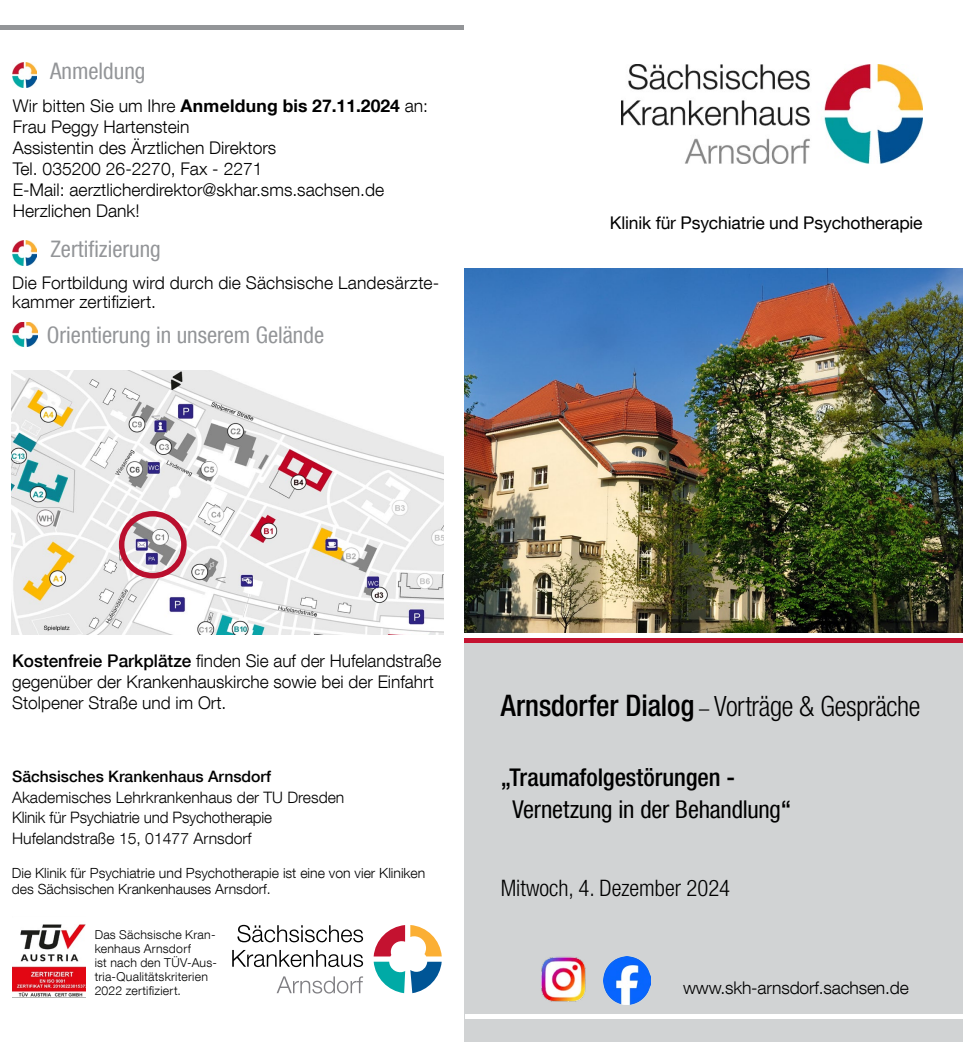
<style>
.page{position:relative;width:963px;height:1042px;background:#fff}
.page>*{position:absolute;margin:0;border:0;box-sizing:border-box;transform-origin:0 0}
.t1{font:300 condensed 28px "Helvetica Neue LT Com";letter-spacing:-.01em;color:#000}
.t2{font:condensed 24.5px/31.5px "Helvetica Neue LT Com";letter-spacing:-.01em;color:#000}
.t3{font:condensed 22.75px "Helvetica Neue LT Com";color:#939598}
.t4{font:300 condensed 22.75px "Helvetica Neue LT Com";color:#000}
.t5{font:300 17.5px/21px "Helvetica Neue LT Com";color:#000}
.t6{font:17.5px "Helvetica Neue LT Com";letter-spacing:-.01em;color:#000}
.t7{font:300 15.75px/20.7px "Helvetica Neue LT Com";color:#000}
.t8{font:500 15.75px "Helvetica Neue LT Com";color:#000}
.t9{font:300 14px/15.8px "Helvetica Neue LT Com";color:#000}
.t10{font:300 12.25px/14px "Helvetica Neue LT Com";letter-spacing:.02em;color:#000}
.s1{font-weight:700}
.s2{font-weight:500}
.s3{font-weight:500;font-size:29.75px}
.s4{font-size:21px}
</style>
<div class="page">
<div style="left:0;top:25px;width:216px;height:5px;background:#939598"></div>
<div style="left:216px;top:25px;width:248px;height:5px;background:#939598"></div>
<div style="left:464px;top:642px;width:498px;height:400px;background:#d1d3d4"></div>
<div style="left:464px;top:637px;width:129px;height:5px;background:#c41230"></div>
<div style="left:593px;top:637px;width:128px;height:5px;background:#c41230"></div>
<div style="left:721px;top:637px;width:129px;height:5px;background:#c41230"></div>
<div style="left:850px;top:637px;width:112px;height:5px;background:#c41230"></div>
<div style="left:465px;top:1014px;width:497px;height:5px;background:#fff"></div>
<svg style="left:373px;top:925px;width:68px;height:68px"></svg>
<svg style="left:237px;top:925px;width:126px;height:17px"></svg>
<svg style="left:232px;top:950px;width:131px;height:17px"></svg>
<svg style="left:276px;top:976px;width:87px;height:17px"></svg>
<img style="left:464px;top:269px;width:498px;height:363px">
<img style="left:541px;top:957px;width:45px;height:45px">
<img style="left:12px;top:370px;width:431px;height:264px">
<div style="left:119px;top:511px;width:68px;height:67px;border:6px solid #ba0f2e;border-radius:50%"></div>
<img style="left:12px;top:924px;width:73px;height:74px">
<img style="left:12px;top:63px;width:25px;height:24px">
<img style="left:12px;top:241px;width:25px;height:24px">
<img style="left:12px;top:322px;width:25px;height:25px">
<img style="left:621px;top:65px;width:301px;height:98px">
<img style="left:603px;top:957px;width:47px;height:47px">
<h3 class="t3" style="left:50px;top:57px;width:97px">Anmeldung</h3>
<p class="t5" style="left:13px;top:95px;width:417px">Wir bitten Sie um Ihre <span class="s1">Anmeldung bis 27.11.2024</span> an:<br>Frau Peggy Hartenstein<br>Assistentin des Ärztlichen Direktors<br>Tel. 035200 26-2270, Fax - 2271<br>E-Mail: aerztlicherdirektor@skhar.sms.sachsen.de Herzlichen Dank!</p>
<h3 class="t3" style="left:50px;top:236px;width:112px">Zertifizierung</h3>
<p class="t5" style="left:12px;top:272px;width:428px;line-height:19.2px">Die Fortbildung wird durch die Sächsische Landesärzte&shy;kammer zertifiziert.</p>
<h3 class="t3" style="left:47px;top:321px;width:279px">Orientierung in unserem Gelände</h3>
<p class="t6" style="left:609px;top:212px;width:314px">Klinik für Psychiatrie und Psychotherapie</p>
<p class="t5" style="left:12px;top:650px;width:430px"><span class="s2">Kostenfreie Parkplätze</span> finden Sie auf der Hufelandstraße gegenüber der Krankenhauskirche sowie bei der Einfahrt<br>Stolpener Straße und im Ort.</p>
<p class="t8" style="left:12px;top:767px;width:260px">Sächsisches Krankenhaus Arnsdorf</p>
<p class="t7" style="left:12px;top:786px;width:333px">Akademisches Lehrkrankenhaus der TU Dresden<br>Klinik für Psychiatrie und Psychotherapie<br>Hufelandstraße 15, 01477 Arnsdorf</p>
<p class="t9" style="left:12px;top:865px;width:415px">Die Klinik für Psychiatrie und Psychotherapie ist eine von vier Kliniken des Sächsischen Krankenhauses Arnsdorf.</p>
<p class="t10" style="left:95px;top:927px;width:124px">Das Sächsische Kran&shy;kenhaus Arnsdorf<br>ist nach den TÜV-Aus&shy;tria-Qualitätskriterien<br>2022 zertifiziert.</p>
<h1 class="t1" style="left:500px;top:690px;width:421px"><span class="s3">Arnsdorfer Dialog</span> <span class="s4">–</span> Vorträge &amp; Gespräche</h1>
<h2 class="t2" style="left:512px;top:761px;width:280px;text-indent:-12px"><span class="s2">„Traumafolgestörungen -<br></span>Vernetzung in der Behandlung<span class="s2">“</span></h2>
<h3 class="t4" style="left:500px;top:874px;width:231px">Mitwoch, 4. Dezember 2024</h3>
<p class="t5" style="left:683px;top:977px;width:227px">www.skh-arnsdorf.sachsen.de</p>
</div>
